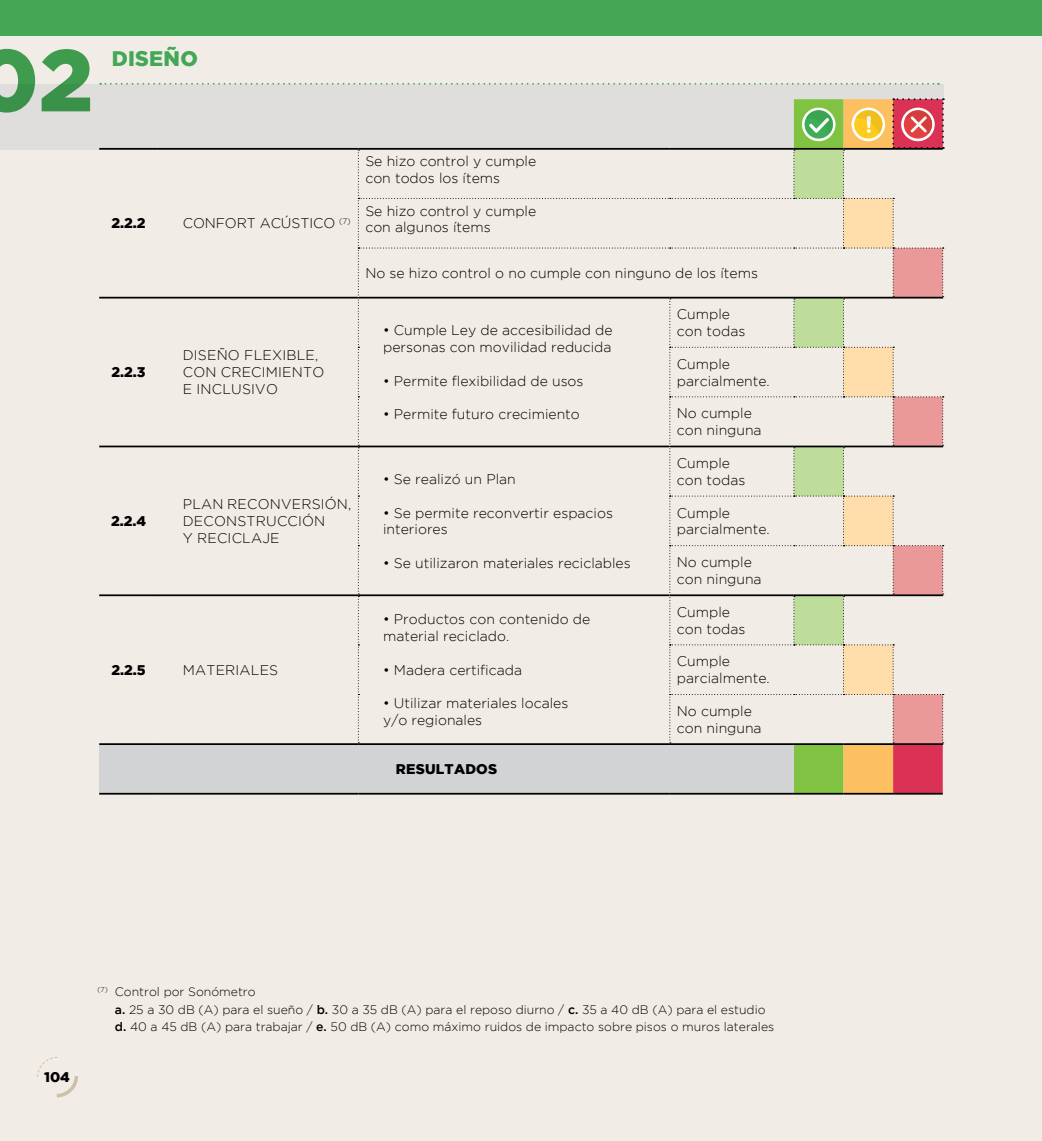
<style>
.page{position:relative;width:1042px;height:1141px;background:#f1ede6}
.page>*{position:absolute;margin:0;border:0;box-sizing:border-box;transform-origin:0 0}
.t1{font:900 87.5px "Gotham";color:#43a756}
.t2{font:900 21px "Gotham";letter-spacing:.015em;color:#43a756}
.t3{font:300 14px/16.8px "Gotham";color:#000}
.t4{font:900 14px "Gotham";letter-spacing:.015em;color:#000}
.t5{font:300 12.25px/17.5px "Gotham";color:#000}
.s1{font-weight:500}
</style>
<div class="page">
<svg style="left:37px;top:1057px;width:41px;height:41px"></svg>
<div style="left:0;top:85px;width:943px;height:65px;background:#e0dedd"></div>
<div style="left:99px;top:744px;width:695px;height:50px;background:#d1d3d4"></div>
<hr style="left:158px;top:148px;width:200px;height:2px;background:#000">
<hr style="left:158px;top:297px;width:200px;height:2px;background:#000">
<hr style="left:158px;top:446px;width:200px;height:1px;background:#000">
<hr style="left:158px;top:594px;width:200px;height:2px;background:#000">
<hr style="left:158px;top:743px;width:200px;height:2px;background:#000">
<hr style="left:99px;top:594px;width:59px;height:2px;background:#000">
<hr style="left:99px;top:446px;width:59px;height:1px;background:#000">
<hr style="left:99px;top:148px;width:59px;height:2px;background:#000">
<hr style="left:99px;top:297px;width:59px;height:2px;background:#000">
<hr style="left:99px;top:743px;width:59px;height:2px;background:#000">
<hr style="left:99px;top:793px;width:59px;height:2px;background:#000">
<hr style="left:158px;top:793px;width:200px;height:2px;background:#000">
<hr style="left:358px;top:793px;width:312px;height:2px;background:#000">
<hr style="left:670px;top:793px;width:124px;height:2px;background:#000">
<hr style="left:794px;top:793px;width:49px;height:2px;background:#000">
<hr style="left:843px;top:793px;width:50px;height:2px;background:#000">
<hr style="left:893px;top:793px;width:50px;height:2px;background:#000">
<div style="left:0;top:0;width:1042px;height:35px;background:#43a756"></div>
<svg style="left:100px;top:83px;width:839px;height:2px"></svg>
<svg style="left:358px;top:98px;width:586px;height:696px"></svg>
<h1 class="t1" style="left:-25px;top:30px;width:120px">02</h1>
<h2 class="t2" style="left:112px;top:47px;width:88px">DISEÑO</h2>
<p class="t4" style="left:111px;top:215px;width:36px">2.2.2</p>
<p class="t3" style="left:183px;top:215px;width:169px">CONFORT ACÚSTICO <sup>(7)</sup></p>
<p class="t4" style="left:111px;top:364px;width:36px">2.2.3</p>
<p class="t3" style="left:183px;top:347px;width:143px">DISEÑO FLEXIBLE,<br>CON CRECIMIENTO<br>E INCLUSIVO</p>
<p class="t4" style="left:111px;top:513px;width:37px">2.2.4</p>
<p class="t3" style="left:183px;top:496px;width:170px">PLAN RECONVERSIÓN,<br>DECONSTRUCCIÓN<br>Y RECICLAJE</p>
<p class="t4" style="left:111px;top:662px;width:36px">2.2.5</p>
<p class="t3" style="left:183px;top:661px;width:97px">MATERIALES</p>
<p class="t3" style="left:365px;top:153px;width:172px">Se hizo control y cumple con todos los ítems</p>
<p class="t3" style="left:365px;top:202px;width:172px">Se hizo control y cumple con algunos ítems</p>
<p class="t3" style="left:365px;top:264px;width:394px">No se hizo control o no cumple con ninguno de los ítems</p>
<p class="t3" style="left:383px;top:322px;width:231px">• Cumple Ley de accesibilidad de personas con movilidad reducida</p>
<p class="t3" style="left:383px;top:372px;width:202px">• Permite flexibilidad de usos</p>
<p class="t3" style="left:383px;top:406px;width:198px">• Permite futuro crecimiento</p>
<p class="t3" style="left:383px;top:470px;width:134px">• Se realizó un Plan</p>
<p class="t3" style="left:383px;top:504px;width:231px">• Se permite reconvertir espacios interiores</p>
<p class="t3" style="left:383px;top:554px;width:249px">• Se utilizaron materiales reciclables</p>
<p class="t3" style="left:383px;top:611px;width:209px">• Productos con contenido de material reciclado.</p>
<p class="t3" style="left:383px;top:661px;width:140px">• Madera certificada</p>
<p class="t3" style="left:383px;top:695px;width:187px">• Utilizar materiales locales y/o regionales</p>
<p class="t4" style="left:396px;top:761px;width:103px">RESULTADOS</p>
<p class="t3" style="left:677px;top:306px;width:70px">Cumple con todas</p>
<p class="t3" style="left:677px;top:355px;width:94px">Cumple parcialmente.</p>
<p class="t3" style="left:677px;top:405px;width:86px">No cumple con ninguna</p>
<p class="t3" style="left:677px;top:454px;width:70px">Cumple con todas</p>
<p class="t3" style="left:677px;top:504px;width:94px">Cumple parcialmente.</p>
<p class="t3" style="left:677px;top:554px;width:86px">No cumple con ninguna</p>
<p class="t3" style="left:677px;top:603px;width:70px">Cumple con todas</p>
<p class="t3" style="left:677px;top:653px;width:94px">Cumple parcialmente.</p>
<p class="t3" style="left:677px;top:702px;width:86px">No cumple con ninguna</p>
<p class="t4" style="left:44px;top:1069px;width:27px">104</p>
<p class="t5" style="left:115px;top:983px;width:661px;text-indent:-18px"><sup>(7)</sup> Control por Sonómetro<br><span class="s1">a.</span> 25 a 30 dB (A) para el sueño / <span class="s1">b.</span> 30 a 35 dB (A) para el reposo diurno / <span class="s1">c.</span> 35 a 40 dB (A) para el estudio <span class="s1">d.</span> 40 a 45 dB (A) para trabajar / <span class="s1">e.</span> 50 dB (A) como máximo ruidos de impacto sobre pisos o muros laterales</p>
</div>
